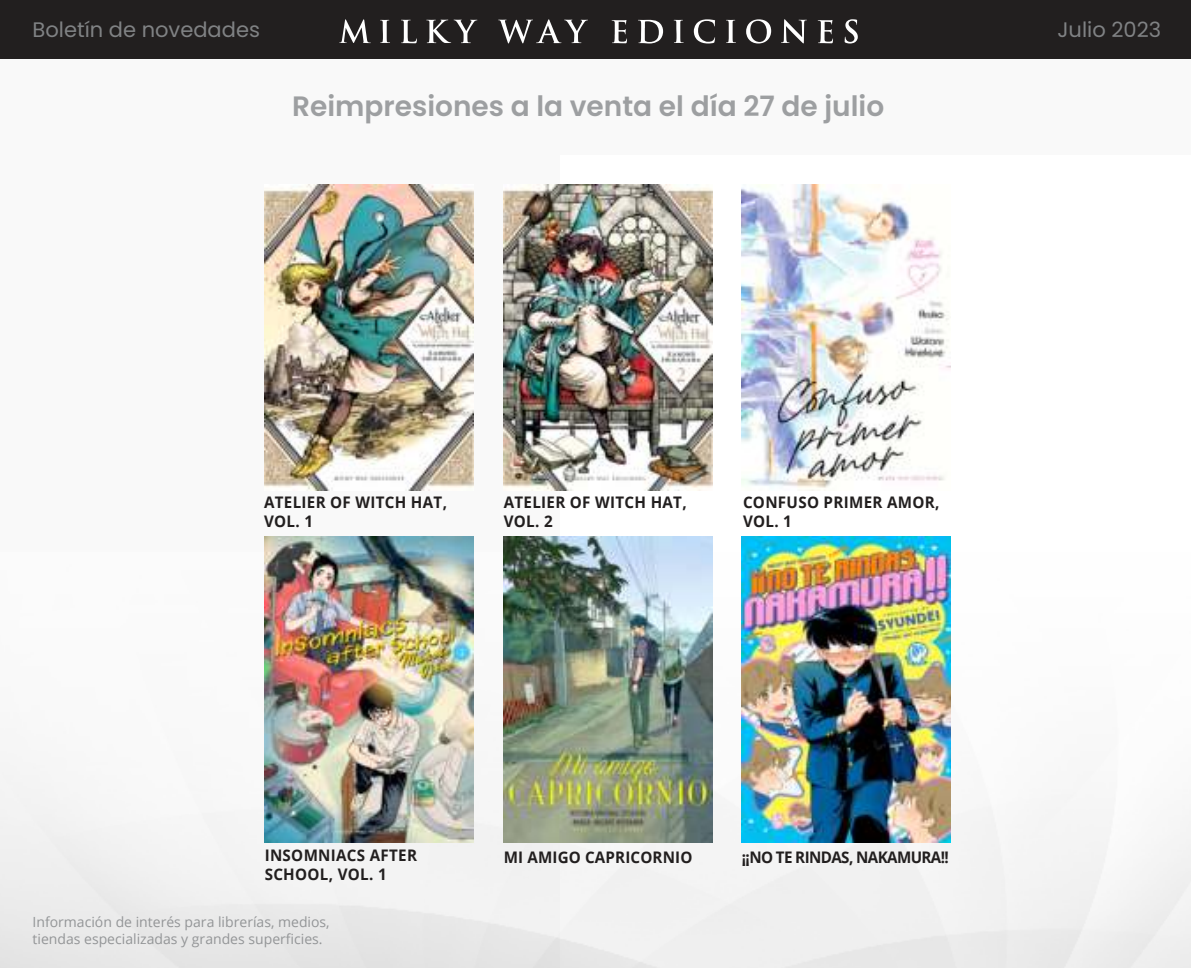
<style>
.page{position:relative;width:1191px;height:968px;background:#fff}
.page>*{position:absolute;margin:0;border:0;box-sizing:border-box;transform-origin:0 0}
.t1{font:600 28px "Poppins";color:#9d9fa1}
.t2{font:21px "Poppins";color:#808284}
.t3{font:700 15.92px/19.1px "Open Sans";letter-spacing:.02em;color:#221f1f;scale:.95 1}
.t4{font:700 15.92px "Open Sans";letter-spacing:-.04em;color:#221f1f;scale:.95 1}
.t5{font:14px/16.8px "Open Sans";color:#939597}
</style>
<div class="page">
<div style="left:0;top:0;width:1191px;height:967px;background:#f9f9f9"></div>
<div style="left:561px;top:155px;width:630px;height:812px;background:#fff"></div>
<img style="left:0;top:553px;width:1190px;height:414px">
<div style="left:0;top:0;width:1191px;height:59px;background:#221f1f"></div>
<svg style="left:339px;top:19px;width:518px;height:24px"></svg>
<img style="left:265px;top:184px;width:208px;height:306px">
<img style="left:504px;top:184px;width:208px;height:306px">
<img style="left:742px;top:184px;width:208px;height:306px">
<img style="left:742px;top:537px;width:208px;height:305px">
<img style="left:504px;top:537px;width:208px;height:305px">
<img style="left:265px;top:537px;width:208px;height:305px">
<h2 class="t2" style="left:33px;top:17px;width:229px">Boletín de novedades</h2>
<h2 class="t2" style="left:1057px;top:17px;width:105px">Julio 2023</h2>
<h1 class="t1" style="left:292px;top:93px;width:593px">Reimpresiones a la venta el día 27 de julio</h1>
<p class="t3" style="left:264px;top:494px;width:194px">ATELIER OF WITCH HAT,<br>VOL. 1</p>
<p class="t3" style="left:504px;top:494px;width:194px">ATELIER OF WITCH HAT,<br>VOL. 2</p>
<p class="t3" style="left:743px;top:494px;width:208px">CONFUSO PRIMER AMOR,<br>VOL. 1</p>
<p class="t3" style="left:265px;top:846px;width:162px">INSOMNIACS AFTER<br>SCHOOL, VOL. 1</p>
<p class="t3" style="left:504px;top:849px;width:200px">MI AMIGO CAPRICORNIO</p>
<p class="t4" style="left:742px;top:850px;width:219px">¡¡NO TE RINDAS, NAKAMURA!!</p>
<p class="t5" style="left:33px;top:914px;width:299px">Información de interés para librerías, medios, tiendas especializadas y grandes superficies.</p>
</div>
